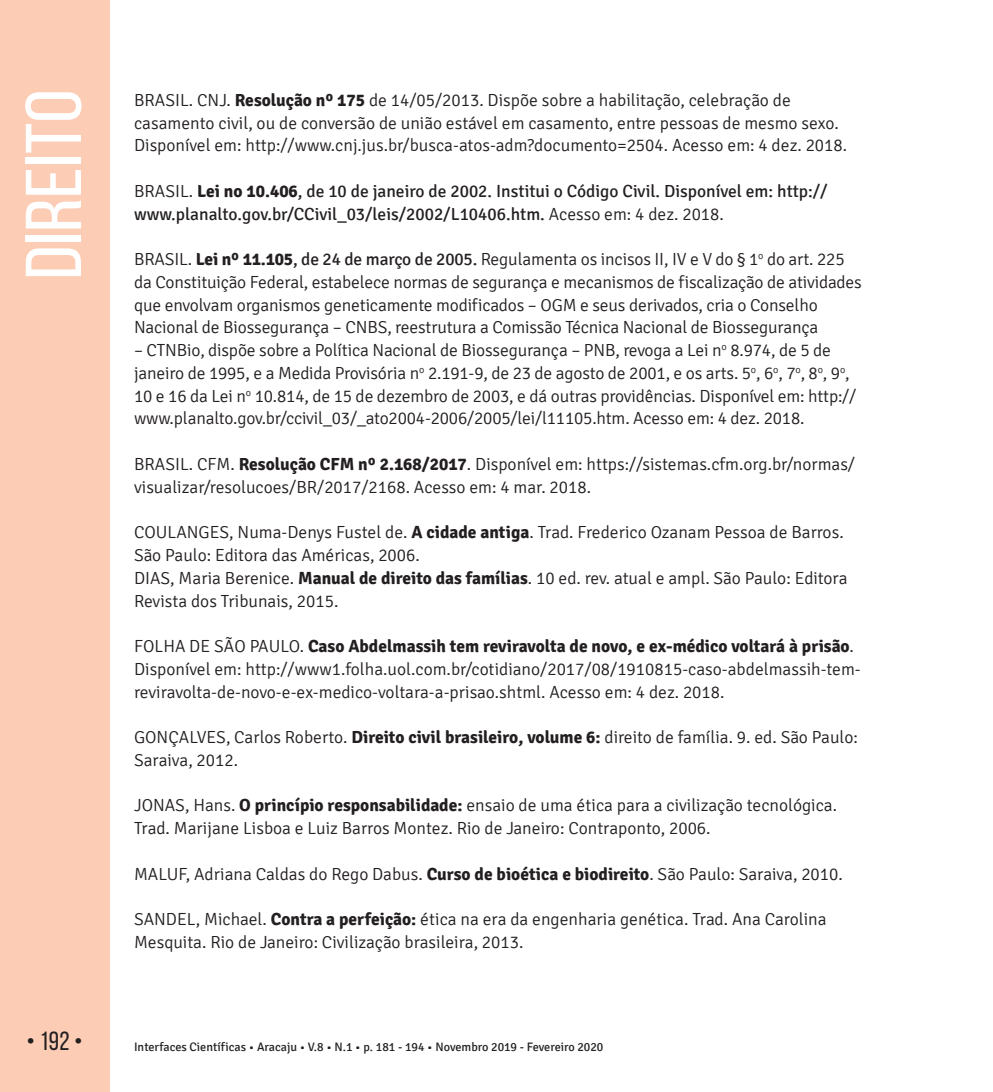
<style>
.page{position:relative;width:993px;height:1092px;background:#fff}
.page>*{position:absolute;margin:0;border:0;box-sizing:border-box;transform-origin:0 0}
.t1{font:78.75px "Bebas Neue";color:#fff;scale:1.09 1}
.t2{font:26.25px "Bebas Neue";color:#231f20}
.t3{font:300 17.5px/22.8px "Signika";color:#231f20}
.t4{font:17.5px/22.8px "Signika";color:#231f20}
.t5{font:12.25px "Signika";color:#231f20}
.s1{font-weight:700}
.s2{font-weight:300}
.s3{font-weight:400}
</style>
<div class="page">
<div style="left:0;top:0;width:109px;height:1091px;background:#fcccb5"></div>
<h1 class="t1" style="left:11px;top:279px;width:176px;rotate:-90deg">Direito</h1>
<p class="t3" style="left:134px;top:89px;width:714px">BRASIL. CNJ. <span class="s1">Resolução nº 175</span> de 14/05/2013. Dispõe sobre a habilitação, celebração de casamento civil, ou de conversão de união estável em casamento, entre pessoas de mesmo sexo.<br>Disponível em: http://www.cnj.jus.br/busca-atos-adm?documento=2504. Acesso em: 4 dez. 2018.</p>
<p class="t4" style="left:134px;top:180px;width:695px"><span class="s2">BRASIL.</span> <span class="s1">Lei no 10.406</span>, de 10 de janeiro de 2002. Institui o Código Civil. Disponível em: http:// www.planalto.gov.br/CCivil_03/leis/2002/L10406.htm. <span class="s2">Acesso em: 4 dez. 2018.</span></p>
<p class="t3" style="left:134px;top:248px;width:729px">BRASIL. <span class="s1">Lei nº 11.105</span><span class="s3">, de 24 de março de 2005.</span> Regulamenta os incisos II, IV e V do § 1<sup>o</sup> do art. 225 da Constituição Federal, estabelece normas de segurança e mecanismos de fiscalização de atividades que envolvam organismos geneticamente modificados – OGM e seus derivados, cria o Conselho Nacional de Biossegurança – CNBS, reestrutura a Comissão Técnica Nacional de Biossegurança</p>
<p class="t3" style="left:134px;top:339px;width:723px">– CTNBio, dispõe sobre a Política Nacional de Biossegurança – PNB, revoga a Lei n<sup>o</sup> 8.974, de 5 de janeiro de 1995, e a Medida Provisória n<sup>o</sup> 2.191-9, de 23 de agosto de 2001, e os arts. 5<sup>o</sup>, 6<sup>o</sup>, 7<sup>o</sup>, 8<sup>o</sup>, 9<sup>o</sup>, 10 e 16 da Lei n<sup>o</sup> 10.814, de 15 de dezembro de 2003, e dá outras providências. Disponível em: http:// www.planalto.gov.br/ccivil_03/_ato2004-2006/2005/lei/l11105.htm. Acesso em: 4 dez. 2018.</p>
<p class="t3" style="left:134px;top:453px;width:722px">BRASIL. CFM. <span class="s1">Resolução CFM nº 2.168/2017</span>. Disponível em: https://sistemas.cfm.org.br/normas/ visualizar/resolucoes/BR/2017/2168. Acesso em: 4 mar. 2018.</p>
<p class="t3" style="left:134px;top:521px;width:714px">COULANGES, Numa-Denys Fustel de. <span class="s1">A cidade antiga</span>. Trad. Frederico Ozanam Pessoa de Barros.<br>São Paulo: Editora das Américas, 2006.<br>DIAS, Maria Berenice. <span class="s1">Manual de direito das famílias</span>. 10 ed. rev. atual e ampl. São Paulo: Editora Revista dos Tribunais, 2015.</p>
<p class="t3" style="left:134px;top:635px;width:728px">FOLHA DE SÃO PAULO. <span class="s1">Caso Abdelmassih tem reviravolta de novo, e ex-médico voltará à prisão</span>.<br>Disponível em: http://www1.folha.uol.com.br/cotidiano/2017/08/1910815-caso-abdelmassih-tem&shy;reviravolta-de-novo-e-ex-medico-voltara-a-prisao.shtml. Acesso em: 4 dez. 2018.</p>
<p class="t3" style="left:134px;top:726px;width:725px">GONÇALVES, Carlos Roberto. <span class="s1">Direito civil brasileiro, volume 6:</span> direito de família. 9. ed. São Paulo:<br>Saraiva, 2012.</p>
<p class="t3" style="left:134px;top:794px;width:704px">JONAS, Hans. <span class="s1">O princípio responsabilidade:</span> ensaio de uma ética para a civilização tecnológica.<br>Trad. Marijane Lisboa e Luiz Barros Montez. Rio de Janeiro: Contraponto, 2006.</p>
<p class="t3" style="left:134px;top:862px;width:710px">MALUF, Adriana Caldas do Rego Dabus. <span class="s1">Curso de bioética e biodireito</span>. São Paulo: Saraiva, 2010.</p>
<p class="t3" style="left:134px;top:908px;width:693px">SANDEL, Michael. <span class="s1">Contra a perfeição:</span> ética na era da engenharia genética. Trad. Ana Carolina<br>Mesquita. Rio de Janeiro: Civilização brasileira, 2013.</p>
<h2 class="t2" style="left:26px;top:1026px;width:58px">• 192 •</h2>
<p class="t5" style="left:134px;top:1040px;width:471px">Interfaces Científicas • Aracaju • V.8 • N.1 • p. 181 - 194 • Novembro 2019 - Fevereiro 2020</p>
</div>
